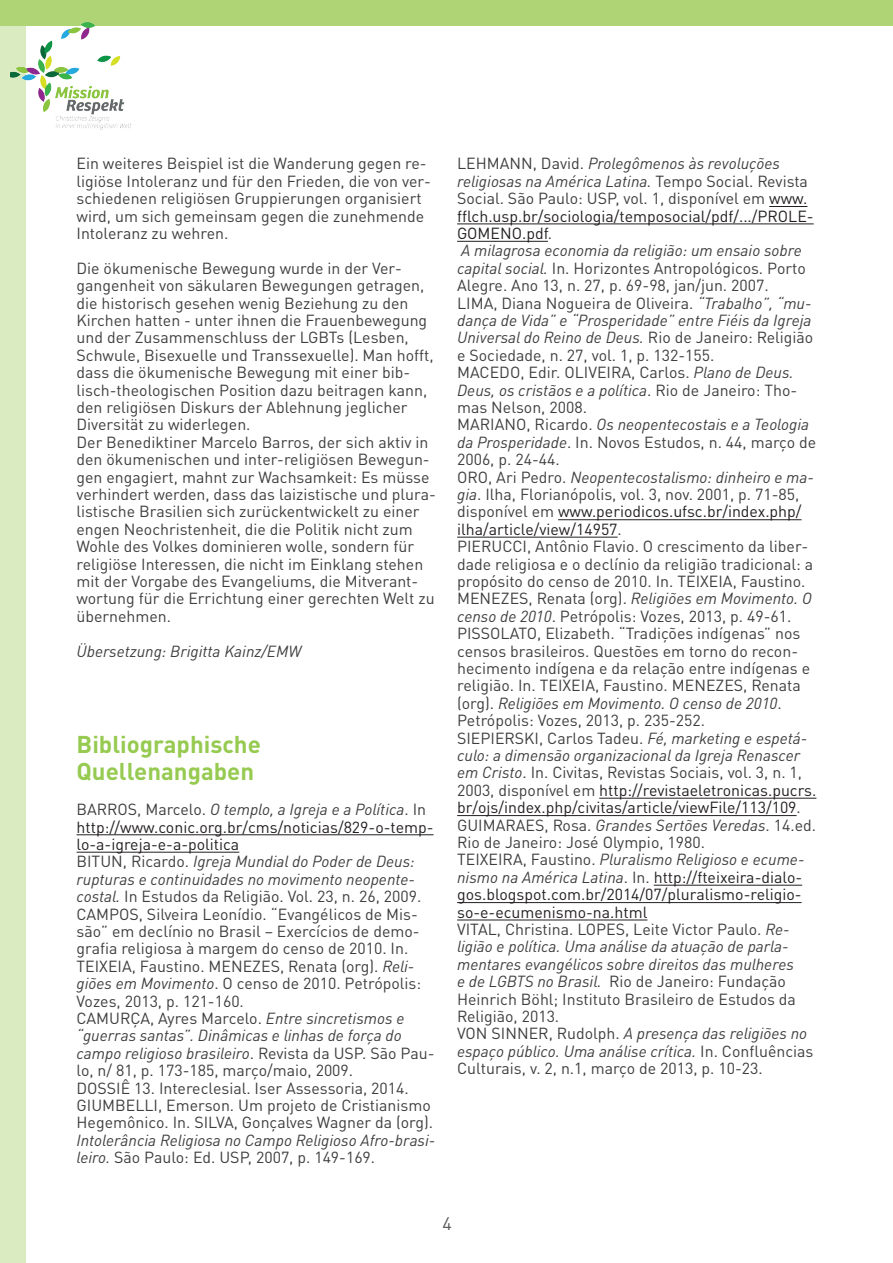
<style>
.page{position:relative;width:893px;height:1263px;background:#fff}
.page>*{position:absolute;margin:0;border:0;box-sizing:border-box;transform-origin:0 0}
.t1{font:700 24px/27px "DINOT";color:#96ca50}
.t2{font:18px "DINOT";color:#57585a}
.t3{font:15.9px/17.4px "DINOT";color:#3e3e3f}
.t4{font:italic 15.9px/17.4px "DINOT";color:#3e3e3f}
.s1{font-style:italic}
.s2{color:#231f20}
.s3{font-style:normal}
</style>
<div class="page">
<div style="left:0;top:0;width:26px;height:1263px;background:#daeac1"></div>
<div style="left:0;top:0;width:893px;height:26px;background:#aed476"></div>
<img style="left:11px;top:22px;width:120px;height:108px">
<hr style="left:77px;top:834px;width:357px;height:1px;background:#231f20">
<hr style="left:77px;top:852px;width:162px;height:1px;background:#231f20">
<hr style="left:769px;top:206px;width:38px;height:1px;background:#231f20">
<hr style="left:457px;top:223px;width:357px;height:1px;background:#231f20">
<hr style="left:457px;top:241px;width:91px;height:1px;background:#231f20">
<hr style="left:558px;top:519px;width:243px;height:1px;background:#231f20">
<hr style="left:457px;top:537px;width:161px;height:1px;background:#231f20">
<hr style="left:599px;top:798px;width:217px;height:1px;background:#231f20">
<hr style="left:457px;top:815px;width:340px;height:1px;background:#231f20">
<hr style="left:654px;top:885px;width:148px;height:1px;background:#231f20">
<hr style="left:457px;top:902px;width:345px;height:1px;background:#231f20">
<hr style="left:457px;top:919px;width:190px;height:1px;background:#231f20">
<p class="t3" style="left:77px;top:155px;width:356px">Ein weiteres Beispiel ist die Wanderung gegen re&shy;ligiöse Intoleranz und für den Frieden, die von ver&shy;schiedenen religiösen Gruppierungen organisiert wird, um sich gemeinsam gegen die zunehmende Intoleranz zu wehren.</p>
<p class="t3" style="left:77px;top:259px;width:361px">Die ökumenische Bewegung wurde in der Ver&shy;gangenheit von säkularen Bewegungen getragen, die historisch gesehen wenig Beziehung zu den Kirchen hatten - unter ihnen die Frauenbewegung und der Zusammenschluss der LGBTs (Lesben, Schwule, Bisexuelle und Transsexuelle). Man hofft, dass die ökumenische Bewegung mit einer bib&shy;lisch-theologischen Position dazu beitragen kann, den religiösen Diskurs der Ablehnung jeglicher Diversität zu widerlegen.<br>Der Benediktiner Marcelo Barros, der sich aktiv in den ökumenischen und inter-religiösen Bewegun&shy;gen engagiert, mahnt zur Wachsamkeit: Es müsse verhindert werden, dass das laizistische und plura&shy;listische Brasilien sich zurückentwickelt zu einer engen Neochristenheit, die die Politik nicht zum Wohle des Volkes dominieren wolle, sondern für religiöse Interessen, die nicht im Einklang stehen mit der Vorgabe des Evangeliums, die Mitverant&shy;wortung für die Errichtung einer gerechten Welt zu übernehmen.</p>
<p class="t4" style="left:77px;top:642px;width:226px">Übersetzung: Brigitta Kainz/EMW</p>
<h1 class="t1" style="left:77px;top:730px;width:186px">Bibliographische<br>Quellenangaben</h1>
<p class="t3" style="left:77px;top:800px;width:359px">BARROS, Marcelo. <span class="s1">O templo, a Igreja e a Política</span>. In <span class="s2">http://www.conic.org.br/cms/noticias/829-o-temp&shy;lo-a-igreja-e-a-politica<br></span>BITUN, Ricardo. <span class="s1">Igreja Mundial do Poder de Deus: rupturas e continuidades no movimento neopente&shy;costal.</span> In Estudos da Religião. Vol. 23, n. 26, 2009.<br>CAMPOS, Silveira Leonídio. “Evangélicos de Mis&shy;são” em declínio no Brasil – Exercícios de demo&shy;grafia religiosa à margem do censo de 2010. In.<br>TEIXEIA, Faustino. MENEZES, Renata (org). <span class="s1">Reli&shy;giões em Movimento</span>. O censo de 2010. Petrópolis:<br>Vozes, 2013, p. 121-160.<br>CAMURÇA, Ayres Marcelo. <span class="s1">Entre sincretismos e “guerras santas”. Dinâmicas e linhas de força do campo religioso brasileiro</span>. Revista da USP. São Pau&shy;lo, n/ 81, p. 173-185, março/maio, 2009.<br>DOSSIÊ 13. Intereclesial. Iser Assessoria, 2014.<br>GIUMBELLI, Emerson. Um projeto de Cristianismo Hegemônico. In. SILVA, Gonçalves Wagner da (org).</p>
<p class="t4" style="left:77px;top:1131px;width:360px">Intolerância Religiosa no Campo Religioso Afro-brasi&shy;leiro. <span class="s3">São Paulo: Ed. USP, 2007, p. 149-169.</span></p>
<p class="t3" style="left:457px;top:155px;width:361px">LEHMANN, David. <span class="s1">Prolegômenos às revoluções religiosas na América Latina.</span> Tempo Social. Revista Social. São Paulo: USP, vol. 1, disponível em <span class="s2">www. fflch.usp.br/sociologia/temposocial/pdf/.../PROLE-GOMENO.pdf</span>.<br><span class="s1">A milagrosa economia da religião: um ensaio sobre capital social.</span> In. Horizontes Antropológicos. Porto Alegre. Ano 13, n. 27, p. 69-98, jan/jun. 2007.<br>LIMA, Diana Nogueira de Oliveira. <span class="s1">“Trabalho”, “mu&shy;dança de Vida” e “Prosperidade” entre Fiéis da Igreja Universal do Reino de Deus.</span> Rio de Janeiro: Religião e Sociedade, n. 27, vol. 1, p. 132-155.<br>MACEDO, Edir. OLIVEIRA, Carlos. <span class="s1">Plano de Deus.<br>Deus, os cristãos e a política</span>. Rio de Janeiro: Tho&shy;mas Nelson, 2008.<br>MARIANO, Ricardo. <span class="s1">Os neopentecostais e a Teologia da Prosperidade</span>. In. Novos Estudos, n. 44, março de 2006, p. 24-44.<br>ORO, Ari Pedro. <span class="s1">Neopentecostalismo: dinheiro e ma&shy;gia</span>. Ilha, Florianópolis, vol. 3, nov. 2001, p. 71-85, disponível em <span class="s2">www.periodicos.ufsc.br/index.php/ ilha/article/view/14957</span>.<br>PIERUCCI, Antônio Flavio. O crescimento da liber&shy;dade religiosa e o declínio da religião tradicional: a propósito do censo de 2010. In. TEIXEIA, Faustino.<br>MENEZES, Renata (org). <span class="s1">Religiões em Movimento. O censo de 2010</span>. Petrópolis: Vozes, 2013, p. 49-61.<br>PISSOLATO, Elizabeth. “Tradições indígenas” nos censos brasileiros. Questões em torno do recon&shy;hecimento indígena e da relação entre indígenas e religião. In. TEIXEIA, Faustino. MENEZES, Renata (org). <span class="s1">Religiões em Movimento. O censo de 2010</span>.<br>Petrópolis: Vozes, 2013, p. 235-252.<br>SIEPIERSKI, Carlos Tadeu. <span class="s1">Fé, marketing e espetá&shy;culo: a dimensão organizacional da Igreja Renascer em Cristo</span>. In. Civitas, Revistas Sociais, vol. 3, n. 1, 2003, disponível em <span class="s2">http://revistaeletronicas.pucrs. br/ojs/index.php/civitas/article/viewFile/113/109</span>.<br>GUIMARAES, Rosa. <span class="s1">Grandes Sertões Veredas</span>. 14.ed.<br>Rio de Janeiro: José Olympio, 1980.<br>TEIXEIRA, Faustino. <span class="s1">Pluralismo Religioso e ecume&shy;nismo na América Latina</span>. In. <span class="s2">http://fteixeira-dialo&shy;gos.blogspot.com.br/2014/07/pluralismo-religio&shy;so-e-ecumenismo-na.html<br></span>VITAL, Christina. LOPES, Leite Victor Paulo. <span class="s1">Re&shy;ligião e política. Uma análise da atuação de parla&shy;mentares evangélicos sobre direitos das mulheres<br>e de LGBTS no Brasil.</span> Rio de Janeiro: Fundação Heinrich Böhl; Instituto Brasileiro de Estudos da Religião, 2013.<br>VON SINNER, Rudolph. <span class="s1">A presença das religiões no espaço público. Uma análise crítica.</span> In. Confluências Culturais, v. 2, n.1, março de 2013, p. 10-23.</p>
<p class="t2" style="left:442px;top:1212px;width:11px">4</p>
</div>
